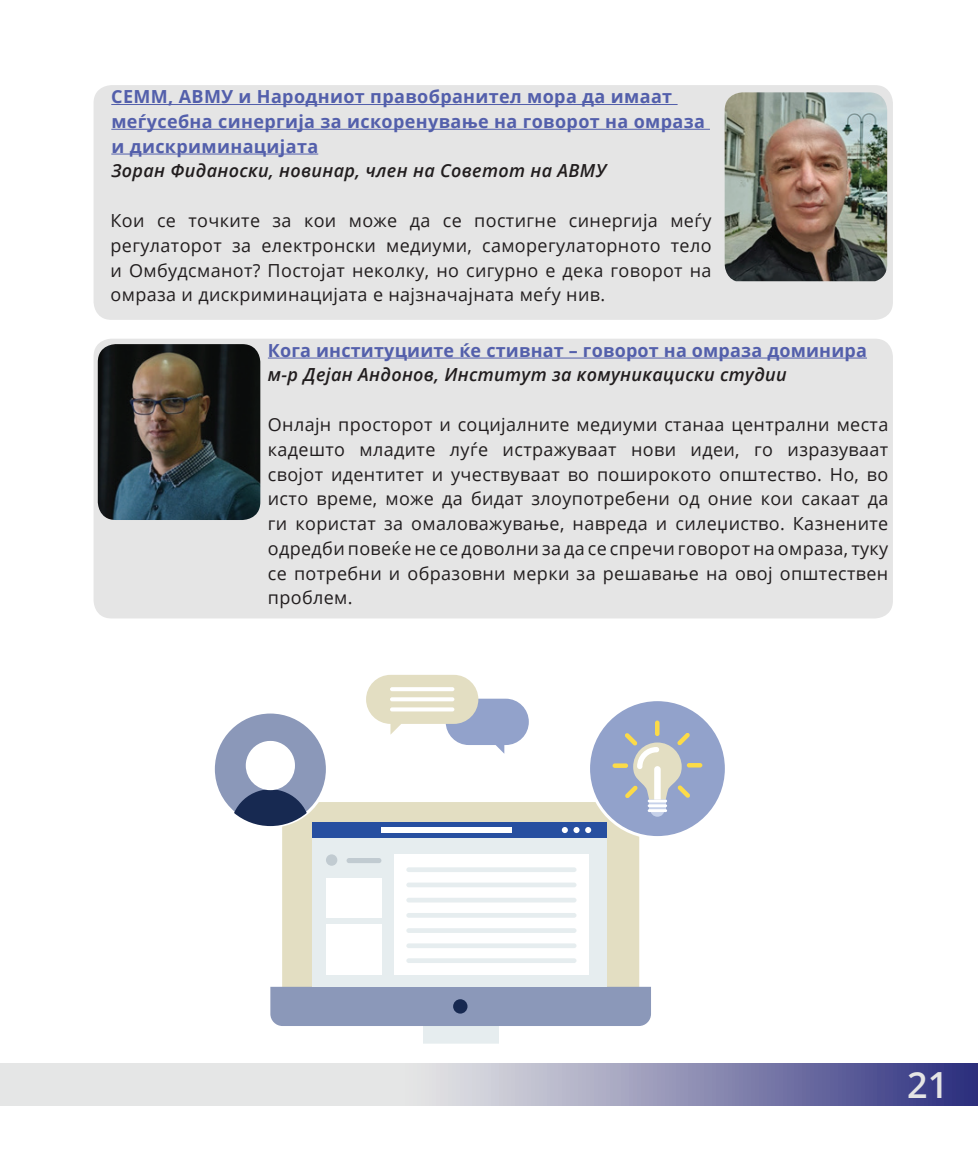
<style>
.page{position:relative;width:978px;height:1149px;background:#fff}
.page>*{position:absolute;margin:0;border:0;box-sizing:border-box;transform-origin:0 0}
.t1{font:600 36px "Open Sans";color:#e5e5e5}
.t2{font:18px/24.8px "Open Sans";letter-spacing:.02em;color:#211d1e;text-align:justify}
.t3{font:700 18px/24.8px "Open Sans";letter-spacing:.02em;color:#535fab}
.t4{font:italic 600 18px "Open Sans";letter-spacing:.02em;color:#211d1e}
</style>
<div class="page">
<svg style="left:0;top:1063px;width:978px;height:41px"></svg>
<div style="left:94px;top:85px;width:799px;height:235px;background:#e5e5e5;border-radius:18px"></div>
<hr style="left:111px;top:104px;width:567px;height:1px;background:#535fab">
<hr style="left:111px;top:129px;width:599px;height:1px;background:#535fab">
<hr style="left:111px;top:153px;width:207px;height:1px;background:#535fab">
<img style="left:725px;top:92px;width:162px;height:189px">
<div style="left:94px;top:338px;width:799px;height:280px;background:#e5e5e5;border-radius:18px"></div>
<hr style="left:268px;top:357px;width:599px;height:1px;background:#535fab">
<img style="left:98px;top:344px;width:162px;height:176px">
<div style="left:423px;top:1011px;width:75px;height:35px;background:#e6edef"></div>
<div style="left:282px;top:801px;width:357px;height:217px;background:#e3dec2;border-radius:7px"></div>
<div style="left:270px;top:986px;width:381px;height:39px;background:#8b98b9"></div>
<div style="left:371px;top:1043px;width:175px;height:11px;background:#fff;border-radius:5px"></div>
<div style="left:313px;top:821px;width:294px;height:165px;background:#e6edef"></div>
<div style="left:313px;top:821px;width:294px;height:16px;background:#274fa0"></div>
<svg style="left:585px;top:827px;width:6px;height:5px"></svg>
<svg style="left:573px;top:826px;width:7px;height:6px"></svg>
<svg style="left:562px;top:827px;width:6px;height:5px"></svg>
<div style="left:326px;top:854px;width:11px;height:11px;background:#c1cbd1;border-radius:50%"></div>
<div style="left:347px;top:857px;width:34px;height:5px;background:#c1cbd1;border-radius:3px"></div>
<div style="left:381px;top:827px;width:131px;height:5px;background:#fff"></div>
<div style="left:394px;top:854px;width:194px;height:120px;background:#fff"></div>
<div style="left:326px;top:878px;width:55px;height:39px;background:#fff"></div>
<div style="left:326px;top:924px;width:55px;height:50px;background:#fff"></div>
<hr style="left:406px;top:867px;width:170px;height:4px;background:#e6edef;border-radius:2px">
<div style="left:406px;top:882px;width:170px;height:5px;background:#e6edef;border-radius:2px"></div>
<div style="left:406px;top:897px;width:170px;height:5px;background:#e6edef;border-radius:2px"></div>
<div style="left:406px;top:912px;width:170px;height:5px;background:#e6edef;border-radius:2px"></div>
<div style="left:406px;top:927px;width:170px;height:5px;background:#e6edef;border-radius:2px"></div>
<hr style="left:406px;top:943px;width:170px;height:4px;background:#e6edef;border-radius:2px">
<div style="left:406px;top:957px;width:170px;height:5px;background:#e6edef;border-radius:2px"></div>
<div style="left:453px;top:998px;width:14px;height:15px;background:#172951;border-radius:50%"></div>
<div style="left:589px;top:699px;width:137px;height:138px;background:#92a2cb;border-radius:50%"></div>
<div style="left:587px;top:698px;width:141px;height:140px;border:3px solid #fff;border-radius:50%"></div>
<svg style="left:650px;top:802px;width:15px;height:14px"></svg>
<hr style="left:655px;top:720px;width:4px;height:15px;background:#fcdb48;border-radius:2px">
<svg style="left:613px;top:763px;width:15px;height:4px"></svg>
<div style="left:687px;top:762px;width:15px;height:5px;background:#fcdb48;border-radius:2px"></div>
<svg style="left:649px;top:802px;width:17px;height:7px"></svg>
<hr style="left:648px;top:804px;width:19px;height:3px;background:#fff">
<svg style="left:648px;top:809px;width:19px;height:2px"></svg>
<hr style="left:648px;top:799px;width:19px;height:3px;background:#fff">
<svg style="left:625px;top:732px;width:65px;height:67px"></svg>
<div style="left:444px;top:697px;width:86px;height:49px;background:#92a2cb;border-radius:25px"></div>
<div style="left:443px;top:695px;width:89px;height:52px;border:3px solid #fff;border-radius:25px"></div>
<div style="left:366px;top:674px;width:112px;height:49px;background:#e3dec2;border-radius:24px"></div>
<hr style="left:390px;top:687px;width:64px;height:4px;background:#fff;border-radius:2px">
<svg style="left:390px;top:697px;width:64px;height:4px"></svg>
<svg style="left:390px;top:707px;width:64px;height:4px"></svg>
<svg style="left:214px;top:713px;width:116px;height:115px"></svg>
<p class="t3" style="left:111px;top:84px;width:595px">СЕММ, АВМУ и Народниот правобранител мора да имаат меѓусебна синергија за искоренување на говорот на омраза и дискриминацијата</p>
<p class="t4" style="left:111px;top:158px;width:496px">Зоран Фиданоски, новинар, член на Советот на АВМУ</p>
<p class="t2" style="left:111px;top:207px;width:603px">Кои се точките за кои може да се постигне синергија меѓу регулаторот за електронски медиуми, саморегулаторното тело и Oмбудсманот? Постојат неколку, но сигурно е дека говорот на омраза и дискриминацијата е најзначајната меѓу нив.</p>
<p class="t3" style="left:268px;top:337px;width:601px">Кога институциите ќе стивнат – говорот на омраза доминира</p>
<p class="t4" style="left:268px;top:362px;width:520px">м-р Дејан Андонов, Институт за комуникациски студии</p>
<p class="t2" style="left:268px;top:411px;width:622px">Онлајн просторот и социјалните медиуми станаа централни места кадешто младите луѓе истражуваат нови идеи, го изразуваат својот идентитет и учествуваат во поширокото општество. Но, во исто време, може да бидат злоупотребени од оние кои сакаат да ги користат за омаловажување, навреда и силеџиство. Казнените одредби повеќе не се доволни за да се спречи говорот на омраза, туку се потребни и образовни мерки за решавање на овој општествен проблем.</p>
<h1 class="t1" style="left:907px;top:1060px;width:43px">21</h1>
</div>
